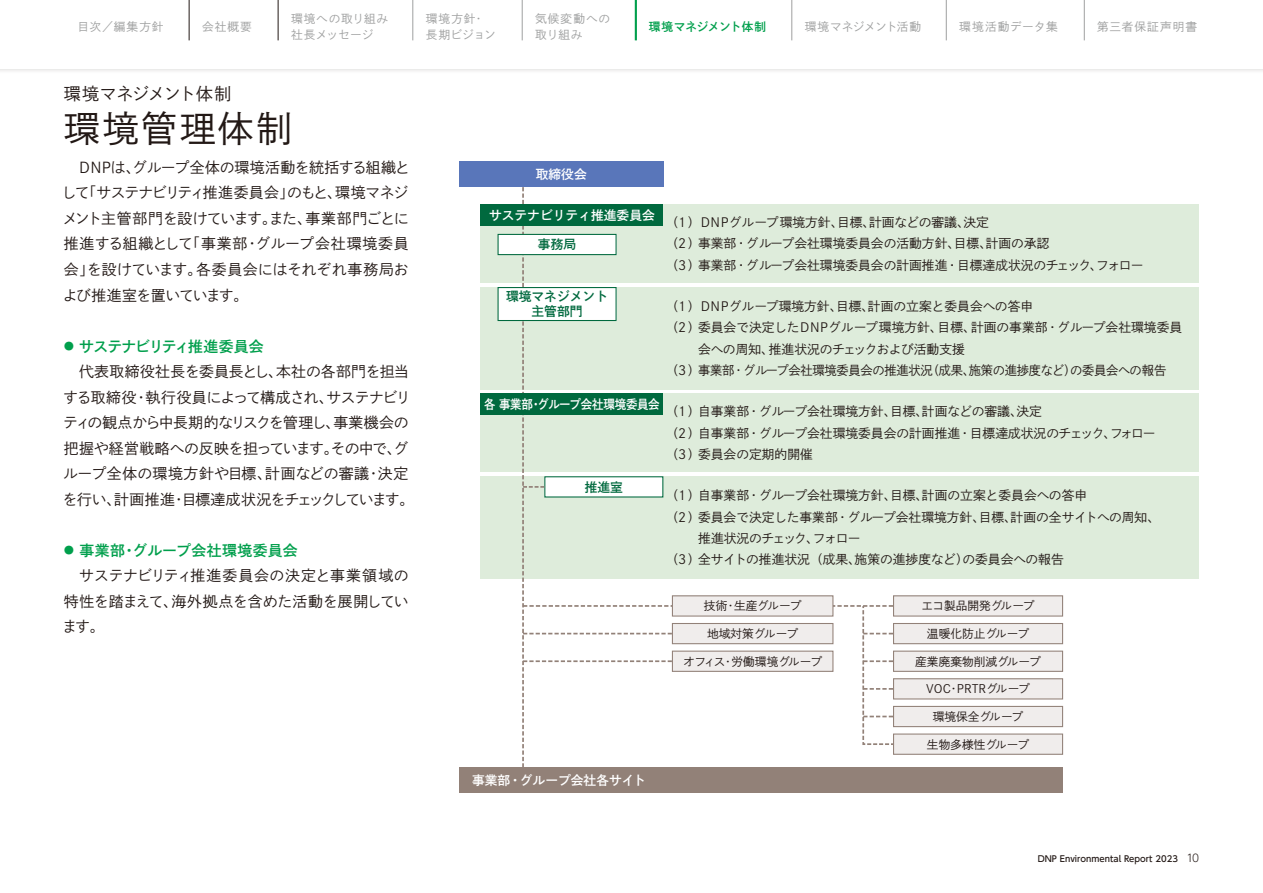
<style>
.page{position:relative;width:1263px;height:893px;background:#fff}
.page>*{position:absolute;margin:0;border:0;box-sizing:border-box;transform-origin:0 0}
.t1{font:36.15px "Shuei Go Kin Std L";letter-spacing:.07em;color:#221815}
.t2{font:16.95px "Shuei Go Kin Std L";letter-spacing:-.025em;color:#221815}
.t3{font:14.85px/25.5px "Shuei Go Kin Std L";letter-spacing:-.01em;color:#221815;text-align:justify}
.t4{font:14.85px "Shuei Go Kin Std B";letter-spacing:.015em;color:#009f4c}
.t5{font:14.85px "Shuei Go Kin Std B";letter-spacing:-.06em;color:#009f4c}
.t6{font:12.75px/21.3px "Shuei Go Kin Std L";color:#221815}
.t7{font:12.75px "Shuei Go Kin Std L";letter-spacing:-.02em;color:#221815}
.t8{font:12.75px "Shuei Go Kin Std B";color:#fff}
.t9{font:12.75px/14.9px "Shuei Go Kin Std B";color:#00693e;text-align:center}
.t10{font:12.75px "Shuei Go Kin Std B";color:#fff;scale:.9 1}
.t11{font:12.75px "Shuei Go Kin Std L";letter-spacing:-.05em;color:#221815}
.t12{font:11.7px "Shuei Go Kin Std L";color:#221815}
.t13{font:11.7px/15.9px "Shuei Go Kin Std L";letter-spacing:.06em;color:#9fa0a0}
.t14{font:11.7px/15.9px "Shuei Go Kin Std L";letter-spacing:.04em;color:#9fa0a0}
.t15{font:11.7px "Shuei Go Kin Std L";letter-spacing:-.02em;color:#221815}
.t16{font:11.7px "Shuei Go Kin Std B";color:#009f4c}
.t17{font:11.7px "Shuei Go Kin Std L";letter-spacing:-.03em;color:#9fa0a0}
.t18{font:11.7px "Shuei Go Kin Std L";letter-spacing:.08em;color:#9fa0a0}
.t19{font:500 8.55px "UD Shin Go Pro";color:#221815}
.s1{font-size:10.35px}
.s2{font-weight:300;font-size:10.65px}
</style>
<div class="page">
<div style="left:480px;top:204px;width:719px;height:79px;background:#deecdb"></div>
<div style="left:480px;top:287px;width:719px;height:102px;background:#deecdb"></div>
<div style="left:480px;top:393px;width:719px;height:79px;background:#deecdb"></div>
<div style="left:480px;top:476px;width:719px;height:102px;background:#deecdb"></div>
<div style="left:459px;top:162px;width:204px;height:25px;background:#5976ba"></div>
<div style="left:459px;top:767px;width:604px;height:26px;background:#928178"></div>
<svg style="left:522px;top:187px;width:2px;height:17px"></svg>
<svg style="left:522px;top:225px;width:373px;height:542px"></svg>
<div style="left:672px;top:596px;width:161px;height:20px;background:#f0edec"></div>
<div style="left:672px;top:595px;width:161px;height:22px;border:1px solid #928178"></div>
<div style="left:672px;top:623px;width:161px;height:21px;background:#f0edec"></div>
<div style="left:672px;top:623px;width:161px;height:21px;border:1px solid #928178"></div>
<div style="left:672px;top:651px;width:161px;height:20px;background:#f0edec"></div>
<div style="left:672px;top:651px;width:161px;height:21px;border:1px solid #928178"></div>
<div style="left:893px;top:596px;width:169px;height:20px;background:#f0edec"></div>
<div style="left:893px;top:595px;width:170px;height:22px;border:1px solid #928178"></div>
<div style="left:893px;top:623px;width:169px;height:21px;background:#f0edec"></div>
<div style="left:893px;top:623px;width:170px;height:21px;border:1px solid #928178"></div>
<div style="left:893px;top:651px;width:169px;height:20px;background:#f0edec"></div>
<div style="left:893px;top:651px;width:170px;height:21px;border:1px solid #928178"></div>
<div style="left:893px;top:679px;width:169px;height:20px;background:#f0edec"></div>
<div style="left:893px;top:678px;width:170px;height:21px;border:1px solid #928178"></div>
<div style="left:893px;top:706px;width:169px;height:21px;background:#f0edec"></div>
<div style="left:893px;top:706px;width:170px;height:21px;border:1px solid #928178"></div>
<div style="left:893px;top:734px;width:169px;height:20px;background:#f0edec"></div>
<div style="left:893px;top:733px;width:170px;height:22px;border:1px solid #928178"></div>
<div style="left:480px;top:204px;width:183px;height:21px;background:#00693e"></div>
<div style="left:480px;top:393px;width:183px;height:22px;background:#00693e"></div>
<div style="left:498px;top:234px;width:118px;height:21px;background:#fff"></div>
<div style="left:497px;top:234px;width:120px;height:21px;border:1px solid #00693e"></div>
<div style="left:498px;top:288px;width:118px;height:32px;background:#fff"></div>
<div style="left:497px;top:287px;width:120px;height:34px;border:1px solid #00693e"></div>
<div style="left:0;top:0;width:1263px;height:74px;background:#f7f6f6"></div>
<div style="left:0;top:0;width:1263px;height:68px;background:#fff"></div>
<hr style="left:189px;top:0;width:1px;height:40px;background:#221815">
<hr style="left:413px;top:0;width:1px;height:40px;background:#9fa0a0">
<hr style="left:522px;top:0;width:1px;height:40px;background:#9fa0a0">
<hr style="left:635px;top:0;width:2px;height:40px;background:#009f4c">
<hr style="left:946px;top:0;width:1px;height:40px;background:#9fa0a0">
<hr style="left:1084px;top:0;width:1px;height:40px;background:#9fa0a0">
<hr style="left:791px;top:0;width:1px;height:40px;background:#9fa0a0">
<hr style="left:278px;top:0;width:1px;height:40px;background:#221815">
<p class="t13" style="left:77px;top:19px;width:88px">目次／編集方針</p>
<p class="t13" style="left:202px;top:19px;width:51px">会社概要</p>
<p class="t14" style="left:426px;top:11px;width:72px">環境方針・長期ビジョン</p>
<p class="t13" style="left:535px;top:11px;width:77px">気候変動への取り組み</p>
<p class="t16" style="left:649px;top:18px;width:119px">環境マネジメント体制</p>
<p class="t17" style="left:805px;top:19px;width:118px">環境マネジメント活動</p>
<p class="t13" style="left:959px;top:19px;width:100px">環境活動データ集</p>
<p class="t18" style="left:1097px;top:19px;width:101px">第三者保証声明書</p>
<p class="t14" style="left:291px;top:11px;width:99px">環境への取り組み社長メッセージ</p>
<h2 class="t2" style="left:64px;top:82px;width:169px">環境マネジメント体制</h2>
<h1 class="t1" style="left:64px;top:105px;width:230px">環境管理体制</h1>
<p class="t3" style="left:62px;top:154px;width:350px">　DNPは、グループ全体の環境活動を統括する組織として「サステナビリティ推進委員会」のもと、環境マネジメント主管部門を設けています。また、事業部門ごとに推進する組織として「事業部・グループ会社環境委員会」を設けています。各委員会にはそれぞれ事務局および推進室を置いています。</p>
<p class="t5" style="left:64px;top:336px;width:202px"><span class="s1">●</span> サステナビリティ推進委員会</p>
<p class="t3" style="left:63px;top:359px;width:353px;text-align:left">　代表取締役社長を委員長とし、本社の各部門を担当する取締役・執行役員によって構成され、サステナビリティの観点から中長期的なリスクを管理し、事業機会の把握や経営戦略への反映を担っています。その中で、グループ全体の環境方針や目標、計画などの審議・決定を行い、計画推進・目標達成状況をチェックしています。</p>
<p class="t4" style="left:64px;top:540px;width:236px"><span class="s1">●</span> 事業部・グループ会社環境委員会</p>
<p class="t3" style="left:62px;top:563px;width:348px">　サステナビリティ推進委員会の決定と事業領域の特性を踏まえて、海外拠点を含めた活動を展開しています。</p>
<p class="t8" style="left:536px;top:166px;width:53px">取締役会</p>
<p class="t8" style="left:489px;top:206px;width:167px">サステナビリティ推進委員会</p>
<p class="t9" style="left:538px;top:237px;width:40px">事務局</p>
<p class="t9" style="left:506px;top:289px;width:104px">環境マネジメント主管部門</p>
<p class="t10" style="left:484px;top:395px;width:197px">各 事業部・グループ会社環境委員会</p>
<p class="t9" style="left:585px;top:479px;width:40px">推進室</p>
<p class="t8" style="left:459px;top:771px;width:188px">　事業部・グループ会社各サイト</p>
<p class="t6" style="left:665px;top:211px;width:479px">（1）DNPグループ環境方針、目標、計画などの審議、決定<br>（2）事業部・グループ会社環境委員会の活動方針、目標、計画の承認<br>（3）事業部・グループ会社環境委員会の計画推進・目標達成状況のチェック、フォロー</p>
<p class="t6" style="left:665px;top:295px;width:369px">（1）DNPグループ環境方針、目標、計画の立案と委員会への答申</p>
<p class="t6" style="left:665px;top:317px;width:518px">（2）委員会で決定したDNPグループ環境方針、目標、計画の事業部・グループ会社環境委員</p>
<p class="t6" style="left:698px;top:338px;width:268px">会への周知、推進状況のチェックおよび活動支援</p>
<p class="t7" style="left:665px;top:361px;width:502px">（3）事業部・グループ会社環境委員会の推進状況（成果、施策の進捗度など）の委員会への報告</p>
<p class="t6" style="left:665px;top:401px;width:491px">（1）自事業部・グループ会社環境方針、目標、計画などの審議、決定<br>（2）自事業部・グループ会社環境委員会の計画推進・目標達成状況のチェック、フォロー（3）委員会の定期的開催</p>
<p class="t6" style="left:665px;top:485px;width:423px">（1）自事業部・グループ会社環境方針、目標、計画の立案と委員会への答申</p>
<p class="t6" style="left:665px;top:506px;width:496px">（2）委員会で決定した事業部・グループ会社環境方針、目標、計画の全サイトへの周知、</p>
<p class="t11" style="left:698px;top:529px;width:164px">推進状況のチェック、フォロー</p>
<p class="t6" style="left:665px;top:548px;width:400px">（3）全サイトの推進状況（成果、施策の進捗度など）の委員会への報告</p>
<p class="t15" style="left:704px;top:598px;width:99px">技術・生産グループ</p>
<p class="t12" style="left:707px;top:626px;width:92px">地域対策グループ</p>
<p class="t15" style="left:683px;top:653px;width:140px">オフィス・労働環境グループ</p>
<p class="t12" style="left:921px;top:598px;width:114px">エコ製品開発グループ</p>
<p class="t12" style="left:927px;top:626px;width:104px">温暖化防止グループ</p>
<p class="t12" style="left:915px;top:653px;width:127px">産業廃棄物削減グループ</p>
<p class="t12" style="left:926px;top:681px;width:105px">VOC・PRTRグループ</p>
<p class="t12" style="left:933px;top:709px;width:92px">環境保全グループ</p>
<p class="t12" style="left:927px;top:736px;width:104px">生物多様性グループ</p>
<p class="t19" style="left:1038px;top:852px;width:163px">DNP Environmental Report 2023 <span class="s2">10</span></p>
</div>
